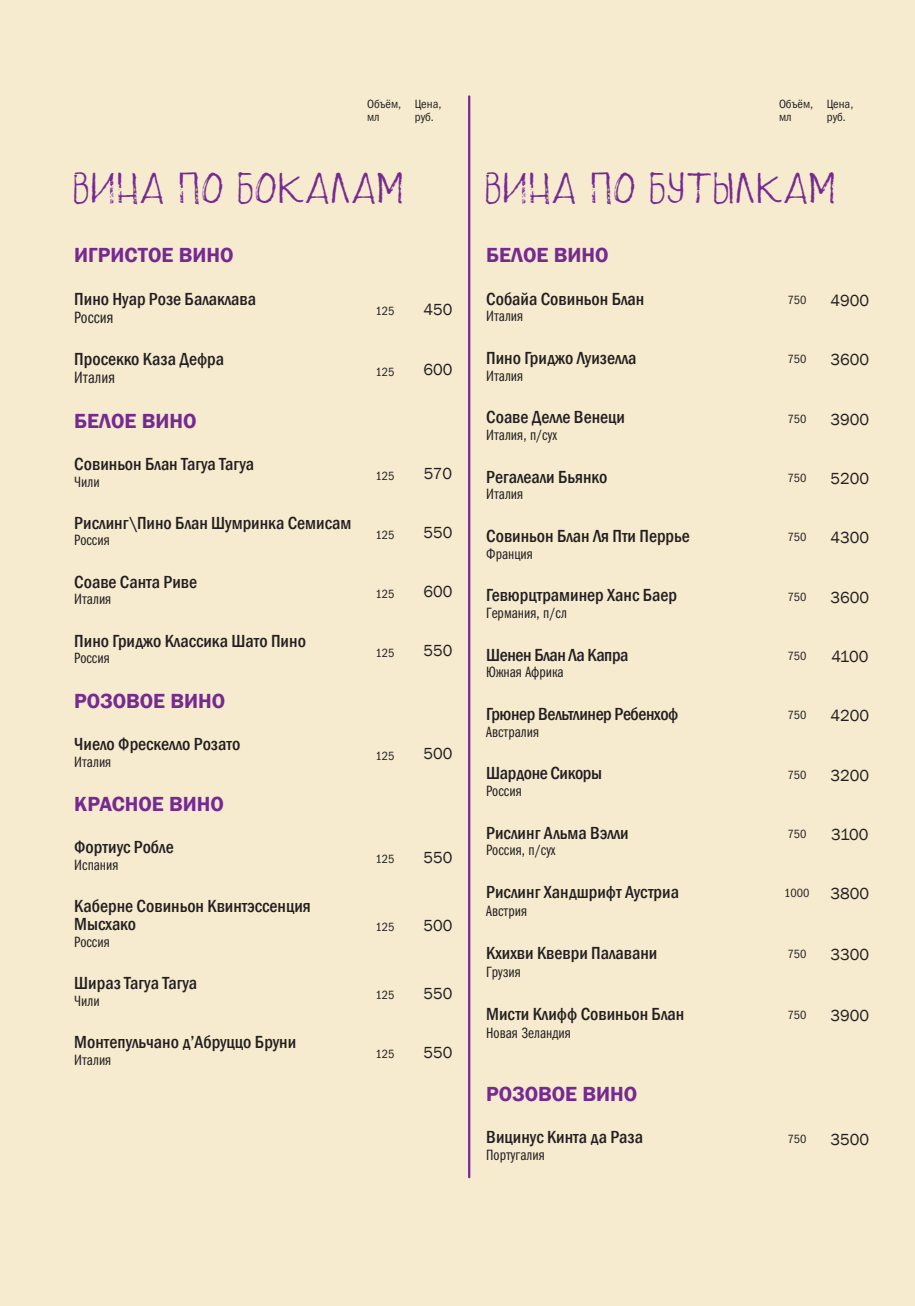
<style>
.page{position:relative;width:915px;height:1306px;background:#fff}
.page>*{position:absolute;margin:0;border:0;box-sizing:border-box;transform-origin:0 0}
.t1{font:43.5px "Sweet Saturday Sans";letter-spacing:.05em;color:#762a91}
.t2{font:600 21px "Franklin Gothic";color:#762a91}
.t3{font:500 condensed 18px/18px "Franklin Gothic";color:#231f20}
.t4{font:500 condensed 18px "Franklin Gothic";letter-spacing:-.02em;color:#231f20}
.t5{font:16.5px "Franklin Gothic";color:#231f20}
.t6{font:16.5px "Franklin Gothic Book Cmp ITC";color:#231f20}
.t7{font:15px "Franklin Gothic Book Cmp ITC";color:#231f20}
.t8{font:12px/13.5px "Franklin Gothic Book Cond ITC";color:#231f20}
</style>
<div class="page">
<div style="left:0;top:0;width:914px;height:1305px;background:#f6ebcf"></div>
<hr style="left:468px;top:96px;width:2px;height:1081px;background:#762a91">
<p class="t8" style="left:367px;top:97px;width:36px">Объём, мл</p>
<p class="t8" style="left:414px;top:97px;width:28px">Цена, руб.</p>
<h1 class="t1" style="left:74px;top:164px;width:330px">вина по бокалам</h1>
<p class="t2" style="left:74px;top:242px;width:161px">ИГРИСТОЕ ВИНО</p>
<p class="t3" style="left:74px;top:289px;width:183px">Пино Нуар Розе Балаклава</p>
<p class="t6" style="left:74px;top:308px;width:41px">Россия</p>
<p class="t3" style="left:74px;top:350px;width:151px">Просекко Каза Дефра</p>
<p class="t6" style="left:74px;top:368px;width:42px">Италия</p>
<p class="t2" style="left:74px;top:407px;width:124px">БЕЛОЕ ВИНО</p>
<p class="t3" style="left:74px;top:455px;width:181px">Совиньон Блан Тагуа Тагуа</p>
<p class="t7" style="left:74px;top:473px;width:27px">Чили</p>
<p class="t3" style="left:74px;top:514px;width:278px">Рислинг\Пино Блан Шумринка Семисам</p>
<p class="t7" style="left:74px;top:532px;width:37px">Россия</p>
<p class="t3" style="left:74px;top:572px;width:124px">Соаве Санта Риве</p>
<p class="t7" style="left:74px;top:590px;width:39px">Италия</p>
<p class="t3" style="left:74px;top:631px;width:233px">Пино Гриджо Классика Шато Пино</p>
<p class="t7" style="left:74px;top:649px;width:37px">Россия</p>
<p class="t2" style="left:74px;top:687px;width:152px">РОЗОВОЕ ВИНО</p>
<p class="t3" style="left:74px;top:735px;width:168px">Чиело Фрескелло Розато</p>
<p class="t7" style="left:74px;top:753px;width:39px">Италия</p>
<p class="t2" style="left:74px;top:791px;width:151px">КРАСНОЕ ВИНО</p>
<p class="t3" style="left:74px;top:838px;width:101px">Фортиус Робле</p>
<p class="t7" style="left:74px;top:856px;width:46px">Испания</p>
<p class="t3" style="left:74px;top:897px;width:238px">Каберне Совиньон Квинтэссенция<br>Мысхако</p>
<p class="t7" style="left:74px;top:933px;width:37px">Россия</p>
<p class="t3" style="left:74px;top:974px;width:124px">Шираз Тагуа Тагуа</p>
<p class="t7" style="left:74px;top:992px;width:27px">Чили</p>
<p class="t3" style="left:74px;top:1033px;width:223px">Монтепульчано д’Абруццо Бруни</p>
<p class="t7" style="left:74px;top:1051px;width:39px">Италия</p>
<p class="t8" style="left:375px;top:304px;width:21px">125</p>
<p class="t5" style="left:423px;top:299px;width:31px">450</p>
<p class="t8" style="left:375px;top:365px;width:21px">125</p>
<p class="t5" style="left:423px;top:359px;width:31px">600</p>
<p class="t8" style="left:375px;top:469px;width:21px">125</p>
<p class="t5" style="left:423px;top:463px;width:30px">570</p>
<p class="t8" style="left:375px;top:528px;width:21px">125</p>
<p class="t5" style="left:423px;top:522px;width:31px">550</p>
<p class="t8" style="left:375px;top:587px;width:21px">125</p>
<p class="t5" style="left:423px;top:581px;width:31px">600</p>
<p class="t8" style="left:375px;top:646px;width:21px">125</p>
<p class="t5" style="left:423px;top:640px;width:31px">550</p>
<p class="t8" style="left:375px;top:749px;width:21px">125</p>
<p class="t5" style="left:423px;top:743px;width:31px">500</p>
<p class="t8" style="left:375px;top:852px;width:21px">125</p>
<p class="t5" style="left:423px;top:847px;width:31px">550</p>
<p class="t8" style="left:375px;top:920px;width:21px">125</p>
<p class="t5" style="left:423px;top:915px;width:31px">500</p>
<p class="t8" style="left:375px;top:988px;width:21px">125</p>
<p class="t5" style="left:423px;top:982px;width:31px">550</p>
<p class="t8" style="left:375px;top:1047px;width:21px">125</p>
<p class="t5" style="left:423px;top:1041px;width:31px">550</p>
<p class="t8" style="left:778px;top:97px;width:36px">Объём, мл</p>
<p class="t8" style="left:826px;top:97px;width:28px">Цена, руб.</p>
<h1 class="t1" style="left:486px;top:164px;width:350px">вина по бутылкам</h1>
<p class="t2" style="left:486px;top:242px;width:124px">БЕЛОЕ ВИНО</p>
<p class="t3" style="left:486px;top:289px;width:159px">Собайа Совиньон Блан</p>
<p class="t7" style="left:486px;top:308px;width:39px">Италия</p>
<p class="t8" style="left:787px;top:293px;width:21px">750</p>
<p class="t5" style="left:830px;top:291px;width:40px">4900</p>
<p class="t3" style="left:486px;top:349px;width:152px">Пино Гриджо Луизелла</p>
<p class="t7" style="left:486px;top:367px;width:39px">Италия</p>
<p class="t8" style="left:787px;top:353px;width:21px">750</p>
<p class="t5" style="left:830px;top:349px;width:40px">3600</p>
<p class="t3" style="left:486px;top:408px;width:140px">Соаве Делле Венеци</p>
<p class="t7" style="left:486px;top:426px;width:72px">Италия, п/сух</p>
<p class="t8" style="left:787px;top:412px;width:21px">750</p>
<p class="t5" style="left:830px;top:409px;width:40px">3900</p>
<p class="t3" style="left:486px;top:467px;width:123px">Регалеали Бьянко</p>
<p class="t7" style="left:486px;top:485px;width:39px">Италия</p>
<p class="t8" style="left:787px;top:471px;width:21px">750</p>
<p class="t5" style="left:830px;top:468px;width:40px">5200</p>
<p class="t3" style="left:486px;top:527px;width:205px">Совиньон Блан Ля Пти Перрье</p>
<p class="t7" style="left:486px;top:545px;width:48px">Франция</p>
<p class="t8" style="left:787px;top:530px;width:21px">750</p>
<p class="t5" style="left:830px;top:527px;width:40px">4300</p>
<p class="t3" style="left:486px;top:586px;width:192px">Гевюрцтраминер Ханс Баер</p>
<p class="t7" style="left:486px;top:604px;width:82px">Германия, п/сл</p>
<p class="t8" style="left:787px;top:590px;width:21px">750</p>
<p class="t5" style="left:830px;top:587px;width:40px">3600</p>
<p class="t4" style="left:486px;top:643px;width:144px">Шенен Блан Ла Капра</p>
<p class="t7" style="left:486px;top:663px;width:79px">Южная Африка</p>
<p class="t8" style="left:787px;top:649px;width:21px">750</p>
<p class="t5" style="left:831px;top:646px;width:39px">4100</p>
<p class="t4" style="left:486px;top:702px;width:194px">Грюнер Вельтлинер Ребенхоф</p>
<p class="t7" style="left:486px;top:723px;width:54px">Австралия</p>
<p class="t8" style="left:787px;top:708px;width:21px">750</p>
<p class="t5" style="left:830px;top:705px;width:40px">4200</p>
<p class="t4" style="left:486px;top:761px;width:117px">Шардоне Сикоры</p>
<p class="t7" style="left:486px;top:782px;width:37px">Россия</p>
<p class="t8" style="left:787px;top:768px;width:21px">750</p>
<p class="t5" style="left:830px;top:764px;width:40px">3200</p>
<p class="t3" style="left:486px;top:823px;width:144px">Рислинг Альма Вэлли</p>
<p class="t7" style="left:486px;top:841px;width:71px">Россия, п/сух</p>
<p class="t8" style="left:787px;top:827px;width:21px">750</p>
<p class="t5" style="left:830px;top:824px;width:39px">3100</p>
<p class="t3" style="left:486px;top:882px;width:194px">Рислинг Хандшрифт Аустриа</p>
<p class="t7" style="left:486px;top:902px;width:42px">Австрия</p>
<p class="t8" style="left:783px;top:886px;width:27px">1000</p>
<p class="t5" style="left:830px;top:883px;width:40px">3800</p>
<p class="t3" style="left:486px;top:943px;width:172px">Кхихви Квеври Палавани</p>
<p class="t7" style="left:486px;top:963px;width:36px">Грузия</p>
<p class="t8" style="left:787px;top:947px;width:21px">750</p>
<p class="t5" style="left:830px;top:944px;width:40px">3300</p>
<p class="t3" style="left:486px;top:1004px;width:199px">Мисти Клифф Совиньон Блан</p>
<p class="t7" style="left:486px;top:1024px;width:86px">Новая Зеландия</p>
<p class="t8" style="left:787px;top:1008px;width:21px">750</p>
<p class="t5" style="left:830px;top:1005px;width:40px">3900</p>
<p class="t2" style="left:486px;top:1081px;width:152px">РОЗОВОЕ ВИНО</p>
<p class="t3" style="left:486px;top:1128px;width:158px">Вицинус Кинта да Раза</p>
<p class="t7" style="left:486px;top:1146px;width:60px">Португалия</p>
<p class="t8" style="left:787px;top:1131px;width:21px">750</p>
<p class="t5" style="left:830px;top:1129px;width:40px">3500</p>
</div>
